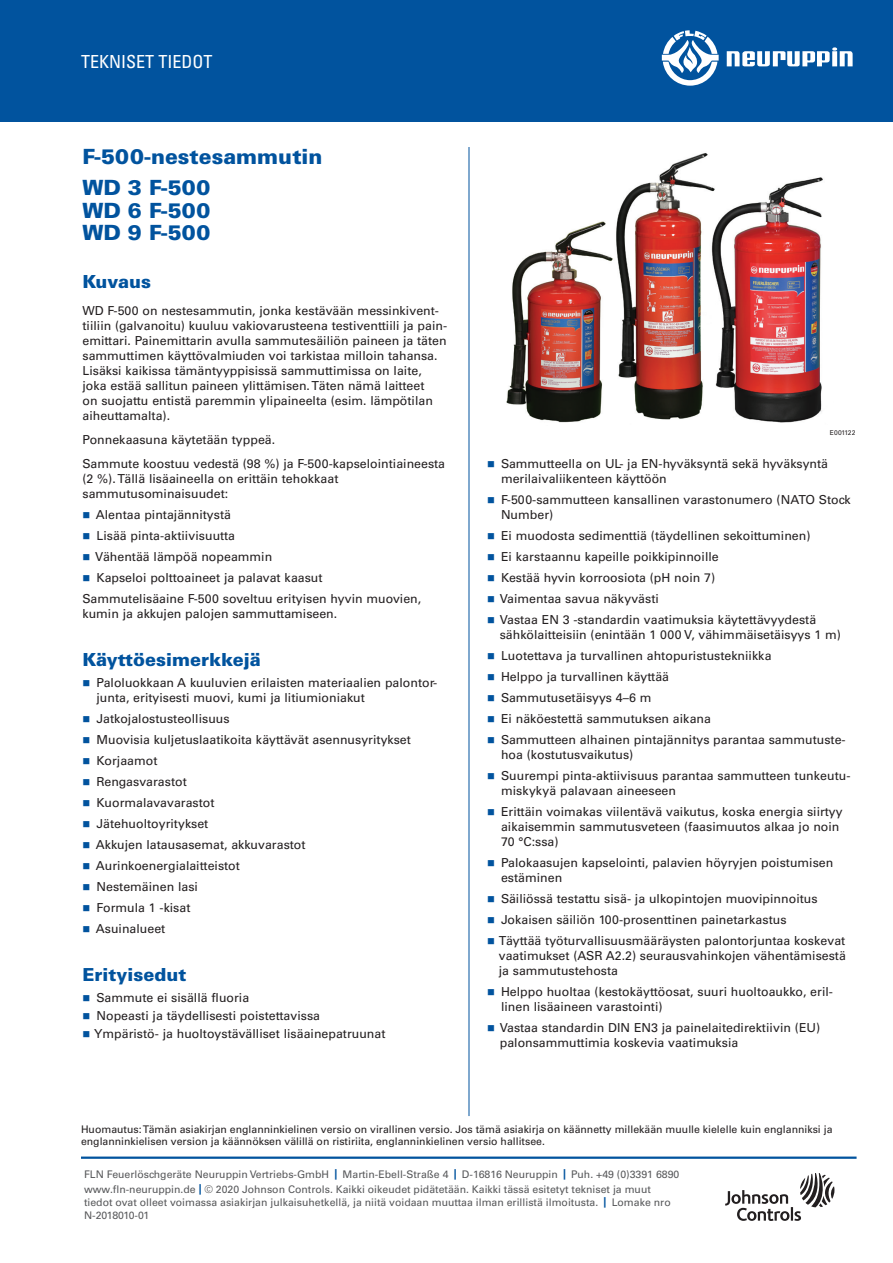
<style>
.page{position:relative;width:893px;height:1263px;background:#fff}
.page>*{position:absolute;margin:0;border:0;box-sizing:border-box;transform-origin:0 0}
._02_Data_Sheet_Heade{font:900 21px "Univers LT Std";color:#01539e}
._03_12_pt_Blue_Heade{font:900 18px "Univers LT Std";color:#01539e}
._01_DATA_SHEET{font:condensed 18px "Univers LT Std";color:#fff}
._08_Bullet_Text{font:12.3px/15px "Univers LT Std";color:#231f20}
._06_Text_8_25{font:12.3px/15px "Univers LT Std";color:#231f20}
._07_Bullet_Text_1st{font:12.3px/15px "Univers LT Std";color:#231f20}
._27_Tagline-Boilerpl{font:10.5px/15px "Univers LT Std";color:#57585a}
._16_Note_7_pt__type{font:10.5px/12px "Univers LT Std";color:#231f20}
._15___of_Art_Drawing{font:6.75px "Univers LT Std";letter-spacing:-.01em;color:#231f20}
.s1{color:#01539e}
.s2{font-weight:700;color:#01539e}
</style>
<div class="page">
<hr style="left:469px;top:147px;width:1px;height:969px;background:#01539e">
<hr style="left:81px;top:1156px;width:775px;height:3px;background:#01539e">
<svg style="left:725px;top:1173px;width:109px;height:48px"></svg>
<div style="left:0;top:0;width:893px;height:122px;background:#01539e"></div>
<svg style="left:662px;top:30px;width:57px;height:56px"></svg>
<svg style="left:727px;top:47px;width:126px;height:20px"></svg>
<img style="left:507px;top:153px;width:316px;height:270px">
<p class="_01_DATA_SHEET" style="left:81px;top:50px;width:133px">TEKNISET TIEDOT</p>
<p class="_02_Data_Sheet_Heade" style="left:82px;top:143px;width:242px">F-500-nestesammutin</p>
<p class="_02_Data_Sheet_Heade" style="left:82px;top:174px;width:130px">WD 3 F-500</p>
<p class="_02_Data_Sheet_Heade" style="left:82px;top:197px;width:130px">WD 6 F-500</p>
<p class="_02_Data_Sheet_Heade" style="left:82px;top:219px;width:130px">WD 9 F-500</p>
<p class="_03_12_pt_Blue_Heade" style="left:82px;top:270px;width:70px">Kuvaus</p>
<p class="_06_Text_8_25" style="left:82px;top:303px;width:366px">WD F-500 on nestesammutin, jonka kestävään messinkivent&shy;tiiliin (galvanoitu) kuuluu vakiovarusteena testiventtiili ja pain&shy;emittari. Painemittarin avulla sammutesäiliön paineen ja täten sammuttimen käyttövalmiuden voi tarkistaa milloin tahansa.<br>Lisäksi kaikissa tämäntyyppisissä sammuttimissa on laite, joka estää sallitun paineen ylittämisen. Täten nämä laitteet<br>on suojattu entistä paremmin ylipaineelta (esim. lämpötilan aiheuttamalta).</p>
<p class="_06_Text_8_25" style="left:82px;top:432px;width:194px">Ponnekaasuna käytetään typpeä.</p>
<p class="_06_Text_8_25" style="left:82px;top:456px;width:364px">Sammute koostuu vedestä (98 %) ja F-500-kapselointiaineesta (2 %). Tällä lisäaineella on erittäin tehokkaat sammutusominaisuudet:</p>
<p class="_08_Bullet_Text" style="left:82px;top:507px;width:150px"><span class="s1">■</span> Alentaa pintajännitystä</p>
<p class="_08_Bullet_Text" style="left:82px;top:528px;width:154px"><span class="s1">■</span> Lisää pinta-aktiivisuutta</p>
<p class="_08_Bullet_Text" style="left:82px;top:549px;width:191px"><span class="s1">■</span> Vähentää lämpöä nopeammin</p>
<p class="_08_Bullet_Text" style="left:82px;top:570px;width:242px"><span class="s1">■</span> Kapseloi polttoaineet ja palavat kaasut</p>
<p class="_08_Bullet_Text" style="left:82px;top:591px;width:340px">Sammutelisäaine F-500 soveltuu erityisen hyvin muovien, kumin ja akkujen palojen sammuttamiseen.</p>
<p class="_03_12_pt_Blue_Heade" style="left:82px;top:648px;width:180px">Käyttöesimerkkejä</p>
<p class="_07_Bullet_Text_1st" style="left:97px;top:675px;width:342px;text-indent:-14px"><span class="s1">■</span> Paloluokkaan A kuuluvien erilaisten materiaalien palontor&shy;junta, erityisesti muovi, kumi ja litiumioniakut</p>
<p class="_08_Bullet_Text" style="left:82px;top:711px;width:149px"><span class="s1">■</span> Jatkojalostusteollisuus</p>
<p class="_08_Bullet_Text" style="left:82px;top:732px;width:330px"><span class="s1">■</span> Muovisia kuljetuslaatikoita käyttävät asennusyritykset</p>
<p class="_08_Bullet_Text" style="left:82px;top:753px;width:76px"><span class="s1">■</span> Korjaamot</p>
<p class="_08_Bullet_Text" style="left:82px;top:774px;width:106px"><span class="s1">■</span> Rengasvarastot</p>
<p class="_08_Bullet_Text" style="left:82px;top:795px;width:134px"><span class="s1">■</span> Kuormalavavarastot</p>
<p class="_08_Bullet_Text" style="left:82px;top:816px;width:127px"><span class="s1">■</span> Jätehuoltoyritykset</p>
<p class="_08_Bullet_Text" style="left:82px;top:837px;width:225px"><span class="s1">■</span> Akkujen latausasemat, akkuvarastot</p>
<p class="_08_Bullet_Text" style="left:82px;top:858px;width:159px"><span class="s1">■</span> Aurinkoenergialaitteistot</p>
<p class="_08_Bullet_Text" style="left:82px;top:879px;width:117px"><span class="s1">■</span> Nestemäinen lasi</p>
<p class="_08_Bullet_Text" style="left:82px;top:900px;width:109px"><span class="s1">■</span> Formula 1 -kisat</p>
<p class="_08_Bullet_Text" style="left:82px;top:921px;width:84px"><span class="s1">■</span> Asuinalueet</p>
<p class="_03_12_pt_Blue_Heade" style="left:82px;top:963px;width:105px">Erityisedut</p>
<p class="_07_Bullet_Text_1st" style="left:82px;top:990px;width:168px"><span class="s1">■</span> Sammute ei sisällä fluoria</p>
<p class="_07_Bullet_Text_1st" style="left:82px;top:1008px;width:239px"><span class="s1">■</span> Nopeasti ja täydellisesti poistettavissa</p>
<p class="_07_Bullet_Text_1st" style="left:82px;top:1026px;width:305px"><span class="s1">■</span> Ympäristö- ja huoltoystävälliset lisäainepatruunat</p>
<p class="_15___of_Art_Drawing" style="left:830px;top:428px;width:27px">E001122</p>
<p class="_08_Bullet_Text" style="left:501px;top:456px;width:329px;text-indent:-14px"><span class="s1">■</span> Sammutteella on UL- ja EN-hyväksyntä sekä hyväksyntä merilaivaliikenteen käyttöön</p>
<p class="_08_Bullet_Text" style="left:501px;top:492px;width:351px;text-indent:-14px"><span class="s1">■</span> F-500-sammutteen kansallinen varastonumero (NATO Stock<br>Number)</p>
<p class="_08_Bullet_Text" style="left:487px;top:528px;width:325px"><span class="s1">■</span> Ei muodosta sedimenttiä (täydellinen sekoittuminen)</p>
<p class="_08_Bullet_Text" style="left:487px;top:549px;width:233px"><span class="s1">■</span> Ei karstaannu kapeille poikkipinnoille</p>
<p class="_08_Bullet_Text" style="left:487px;top:570px;width:230px"><span class="s1">■</span> Kestää hyvin korroosiota (pH noin 7)</p>
<p class="_08_Bullet_Text" style="left:487px;top:591px;width:173px"><span class="s1">■</span> Vaimentaa savua näkyvästi</p>
<p class="_08_Bullet_Text" style="left:500px;top:612px;width:343px;text-indent:-13px"><span class="s1">■</span> Vastaa EN 3 -standardin vaatimuksia käytettävyydestä sähkölaitteisiin (enintään 1 000 V, vähimmäisetäisyys 1 m)</p>
<p class="_08_Bullet_Text" style="left:487px;top:648px;width:286px"><span class="s1">■</span> Luotettava ja turvallinen ahtopuristustekniikka</p>
<p class="_08_Bullet_Text" style="left:487px;top:669px;width:184px"><span class="s1">■</span> Helppo ja turvallinen käyttää</p>
<p class="_08_Bullet_Text" style="left:487px;top:690px;width:166px"><span class="s1">■</span> Sammutusetäisyys 4–6 m</p>
<p class="_08_Bullet_Text" style="left:487px;top:711px;width:226px"><span class="s1">■</span> Ei näköestettä sammutuksen aikana</p>
<p class="_08_Bullet_Text" style="left:501px;top:732px;width:346px;text-indent:-14px"><span class="s1">■</span> Sammutteen alhainen pintajännitys parantaa sammutuste&shy;hoa (kostutusvaikutus)</p>
<p class="_08_Bullet_Text" style="left:501px;top:768px;width:351px;text-indent:-14px"><span class="s1">■</span> Suurempi pinta-aktiivisuus parantaa sammutteen tunkeutu&shy;miskykyä palavaan aineeseen</p>
<p class="_08_Bullet_Text" style="left:501px;top:804px;width:343px;text-indent:-14px"><span class="s1">■</span> Erittäin voimakas viilentävä vaikutus, koska energia siirtyy aikaisemmin sammutusveteen (faasimuutos alkaa jo noin<br>70 °C:ssa)</p>
<p class="_08_Bullet_Text" style="left:501px;top:855px;width:334px;text-indent:-14px"><span class="s1">■</span> Palokaasujen kapselointi, palavien höyryjen poistumisen estäminen</p>
<p class="_08_Bullet_Text" style="left:487px;top:891px;width:332px"><span class="s1">■</span> Säiliössä testattu sisä- ja ulkopintojen muovipinnoitus</p>
<p class="_08_Bullet_Text" style="left:487px;top:912px;width:301px"><span class="s1">■</span> Jokaisen säiliön 100-prosenttinen painetarkastus</p>
<p class="_08_Bullet_Text" style="left:499px;top:933px;width:349px;text-align:justify;text-indent:-12px"><span class="s1">■</span> Täyttää työturvallisuusmääräysten palontorjuntaa koskevat vaatimukset (ASR A2.2) seurausvahinkojen vähentämisestä ja sammutustehosta</p>
<p class="_08_Bullet_Text" style="left:501px;top:984px;width:333px;text-indent:-14px"><span class="s1">■</span> Helppo huoltaa (kestokäyttöosat, suuri huoltoaukko, eril&shy;linen lisäaineen varastointi)</p>
<p class="_08_Bullet_Text" style="left:500px;top:1020px;width:322px;text-indent:-13px"><span class="s1">■</span> Vastaa standardin DIN EN3 ja painelaitedirektiivin (EU) palonsammuttimia koskevia vaatimuksia</p>
<p class="_16_Note_7_pt__type" style="left:81px;top:1123px;width:753px">Huomautus: Tämän asiakirjan englanninkielinen versio on virallinen versio. Jos tämä asiakirja on käännetty millekään muulle kielelle kuin englanniksi ja englanninkielisen version ja käännöksen välillä on ristiriita, englanninkielinen versio hallitsee.</p>
<p class="_27_Tagline-Boilerpl" style="left:84px;top:1167px;width:597px">FLN Feuerlöschgeräte Neuruppin Vertriebs-GmbH <span class="s2">|</span> Martin-Ebell-Straße 4 <span class="s2">|</span> D-16816 Neuruppin <span class="s2">|</span> Puh. +49 (0)3391 6890 www.fln-neuruppin.de <span class="s2">|</span> © 2020 Johnson Controls. Kaikki oikeudet pidätetään. Kaikki tässä esitetyt tekniset ja muut</p>
<p class="_27_Tagline-Boilerpl" style="left:84px;top:1196px;width:588px;line-height:13.2px">tiedot ovat olleet voimassa asiakirjan julkaisuhetkellä, ja niitä voidaan muuttaa ilman erillistä ilmoitusta. <span class="s2">|</span> Lomake nro<br>N-2018010-01</p>
</div>
